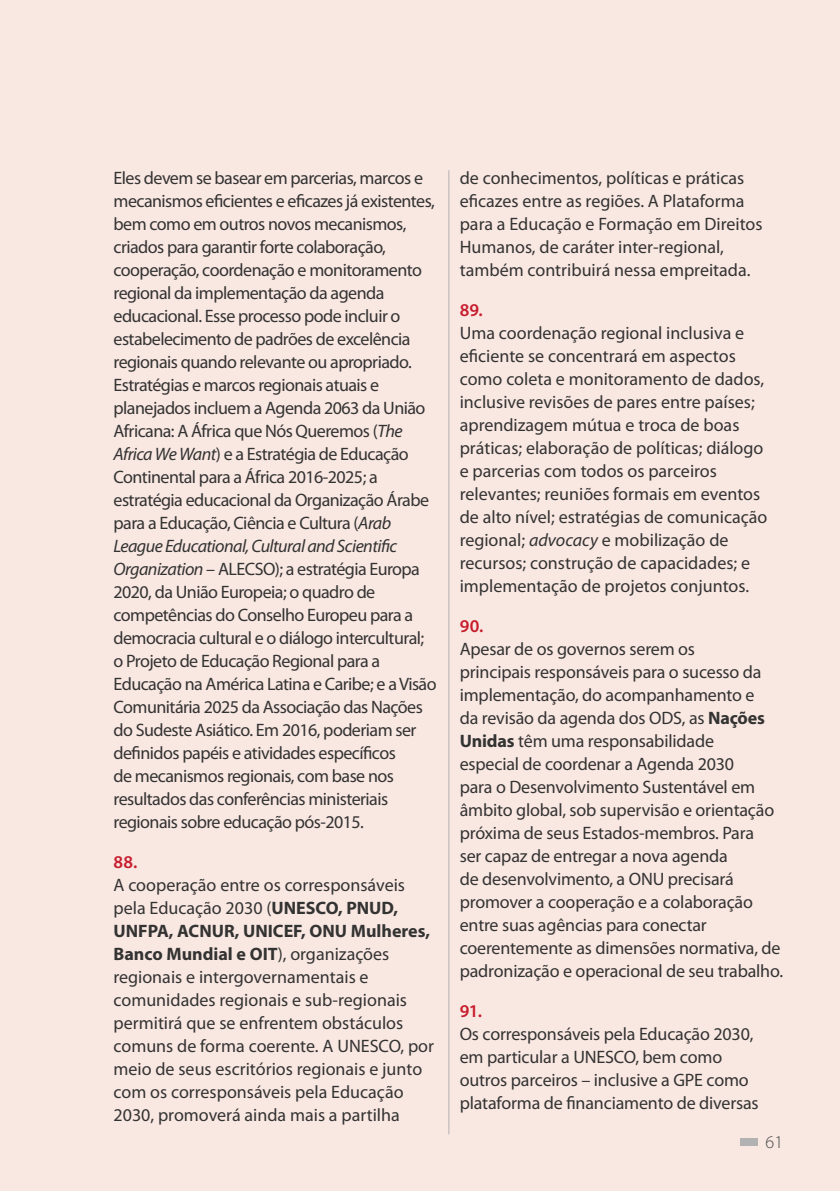
<style>
.page{position:relative;width:840px;height:1191px;background:#fff}
.page>*{position:absolute;margin:0;border:0;box-sizing:border-box;transform-origin:0 0}
.t1{font:18px/23px "Myriad Pro";letter-spacing:-.01em;color:#333332}
.t2{font:18px/23px "Myriad Pro";letter-spacing:-.03em;color:#333332}
.t3{font:600 18px "Myriad Pro";letter-spacing:.005em;color:#c71e2e}
.t4{font:300 18px "Myriad Pro";color:#4a4a49}
.s1{font-style:italic}
.s2{font-weight:700}
</style>
<div class="page">
<div style="left:0;top:0;width:839px;height:1191px;background:#f9e7e2"></div>
<div style="left:740px;top:1138px;width:17px;height:7px;background:#b3b2b2"></div>
<hr style="left:448px;top:170px;width:1px;height:964px;background:#b3b2b2">
<p class="t2" style="left:113px;top:166px;width:324px">Eles devem se basear em parcerias, marcos e mecanismos eficientes e eficazes já existentes, bem como em outros novos mecanismos, criados para garantir forte colaboração, cooperação, coordenação e monitoramento regional da implementação da agenda educacional. Esse processo pode incluir o estabelecimento de padrões de excelência regionais quando relevante ou apropriado.<br>Estratégias e marcos regionais atuais e planejados incluem a Agenda 2063 da União Africana: A África que Nós Queremos (<span class="s1">The Africa We Want</span>) e a Estratégia de Educação Continental para a África 2016-2025; a estratégia educacional da Organização Árabe para a Educação, Ciência e Cultura (<span class="s1">Arab League Educational, Cultural and Scientific Organization</span> – ALECSO); a estratégia Europa 2020, da União Europeia; o quadro de competências do Conselho Europeu para a democracia cultural e o diálogo intercultural; o Projeto de Educação Regional para a Educação na América Latina e Caribe; e a Visão Comunitária 2025 da Associação das Nações do Sudeste Asiático. Em 2016, poderiam ser definidos papéis e atividades específicos<br>de mecanismos regionais, com base nos resultados das conferências ministeriais regionais sobre educação pós-2015.</p>
<p class="t3" style="left:113px;top:850px;width:26px">88.</p>
<p class="t1" style="left:113px;top:873px;width:322px">A cooperação entre os corresponsáveis pela Educação 2030 (<span class="s2">UNESCO, PNUD, UNFPA, ACNUR, UNICEF, ONU Mulheres, Banco Mundial e OIT</span>), organizações regionais e intergovernamentais e comunidades regionais e sub-regionais permitirá que se enfrentem obstáculos comuns de forma coerente. A UNESCO, por meio de seus escritórios regionais e junto com os corresponsáveis pela Educação 2030, promoverá ainda mais a partilha</p>
<p class="t1" style="left:459px;top:166px;width:304px">de conhecimentos, políticas e práticas eficazes entre as regiões. A Plataforma para a Educação e Formação em Direitos Humanos, de caráter inter-regional, também contribuirá nessa empreitada.</p>
<p class="t3" style="left:459px;top:298px;width:25px">89.</p>
<p class="t1" style="left:459px;top:321px;width:309px">Uma coordenação regional inclusiva e eficiente se concentrará em aspectos como coleta e monitoramento de dados, inclusive revisões de pares entre países; aprendizagem mútua e troca de boas práticas; elaboração de políticas; diálogo e parcerias com todos os parceiros relevantes; reuniões formais em eventos de alto nível; estratégias de comunicação regional; <span class="s1">advocacy</span> e mobilização de recursos; construção de capacidades; e implementação de projetos conjuntos.</p>
<p class="t3" style="left:459px;top:614px;width:25px">90.</p>
<p class="t1" style="left:459px;top:637px;width:325px">Apesar de os governos serem os<br>principais responsáveis para o sucesso da implementação, do acompanhamento e<br>da revisão da agenda dos ODS, as <span class="s2">Nações Unidas</span> têm uma responsabilidade<br>especial de coordenar a Agenda 2030<br>para o Desenvolvimento Sustentável em âmbito global, sob supervisão e orientação próxima de seus Estados-membros. Para<br>ser capaz de entregar a nova agenda<br>de desenvolvimento, a ONU precisará promover a cooperação e a colaboração entre suas agências para conectar coerentemente as dimensões normativa, de padronização e operacional de seu trabalho.</p>
<p class="t3" style="left:459px;top:999px;width:24px">91.</p>
<p class="t1" style="left:459px;top:1022px;width:300px">Os corresponsáveis pela Educação 2030, em particular a UNESCO, bem como outros parceiros – inclusive a GPE como plataforma de financiamento de diversas</p>
<p class="t4" style="left:765px;top:1131px;width:19px">61</p>
</div>
